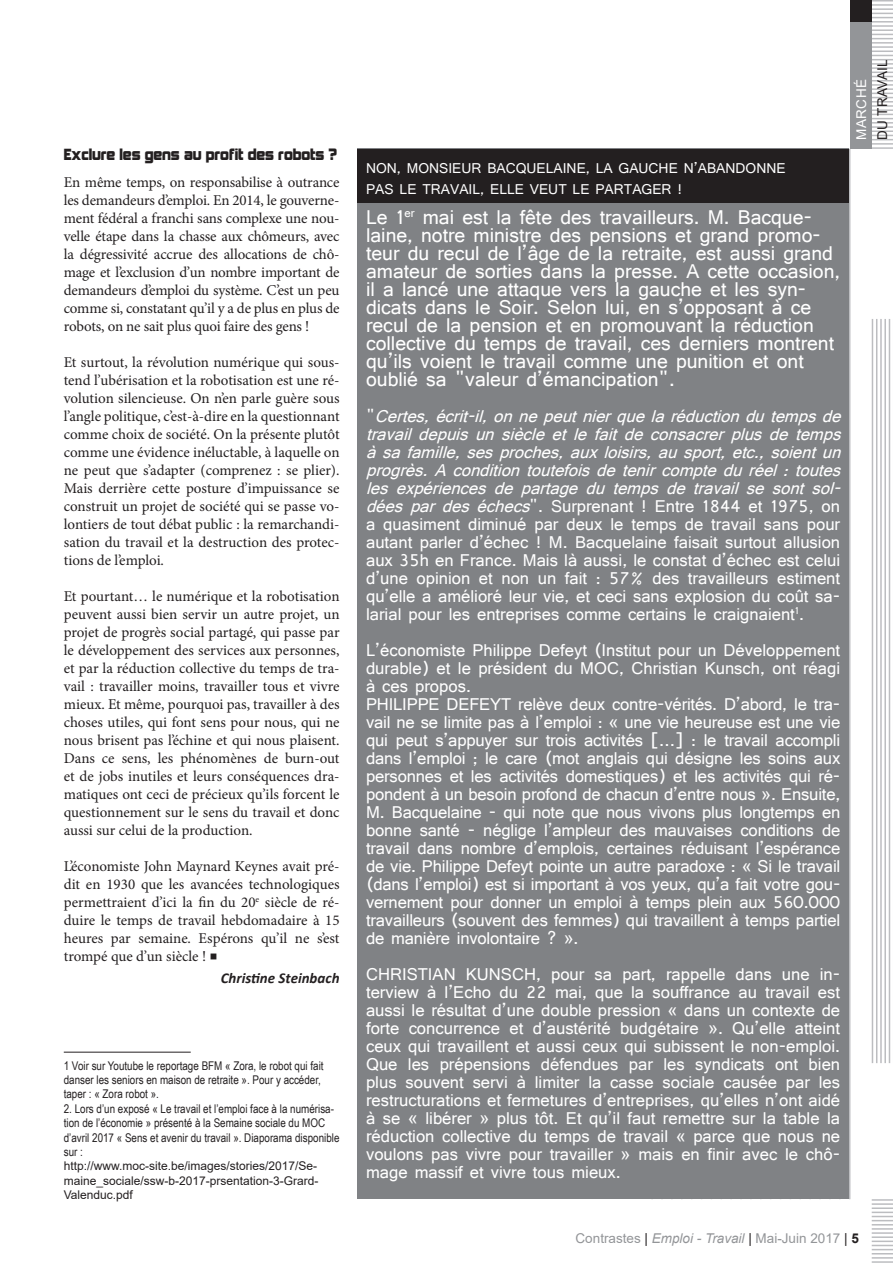
<style>
.page{position:relative;width:893px;height:1263px;background:#fff}
.page>*{position:absolute;margin:0;border:0;box-sizing:border-box;transform-origin:0 0}
.t1{font:21px/18px "Shruti";color:#fff}
.t2{font:18px/18px "Shruti";letter-spacing:-.01em;color:#fff}
.t3{font:15px/18px "Minion Pro";letter-spacing:-.005em;color:#231f20;text-align:justify}
.t4{font:15px/21px "Shruti";color:#fff}
.t5{font:15px "Kimberley";letter-spacing:-.01em;color:#231f20}
.t6{font:italic 700 15px "Calibri";color:#231f20}
.t7{font:13.5px "Arial";color:#939598}
.t8{font:13.5px "Arial";letter-spacing:.035em;color:#231f20}
.t9{font:13.5px "Arial";letter-spacing:.035em;color:#fff}
.t10{font:12px/14.4px "Arial Narrow";color:#231f20}
.t11{font:12px/14.4px "Arial";color:#231f20;text-align:justify}
.s1{font-style:italic}
.s2{color:#231f20}
.s3{font-weight:700;color:#231f20}
</style>
<div class="page">
<hr style="left:872px;top:1199px;width:21px;height:2px;background:#bcbdc0">
<hr style="left:872px;top:1203px;width:21px;height:2px;background:#bcbdc0">
<hr style="left:872px;top:1207px;width:21px;height:2px;background:#bcbdc0">
<hr style="left:872px;top:1211px;width:21px;height:2px;background:#bcbdc0">
<svg style="left:872px;top:1216px;width:21px;height:9px"></svg>
<hr style="left:872px;top:1228px;width:21px;height:2px;background:#bcbdc0">
<hr style="left:872px;top:1232px;width:21px;height:2px;background:#bcbdc0">
<hr style="left:872px;top:1236px;width:21px;height:2px;background:#bcbdc0">
<hr style="left:872px;top:1240px;width:21px;height:2px;background:#bcbdc0">
<svg style="left:872px;top:1245px;width:21px;height:13px"></svg>
<hr style="left:872px;top:1261px;width:21px;height:2px;background:#bcbdc0">
<hr style="left:872px;top:0;width:21px;height:2px;background:#bcbdc0">
<hr style="left:872px;top:4px;width:21px;height:2px;background:#bcbdc0">
<hr style="left:872px;top:8px;width:21px;height:2px;background:#bcbdc0">
<svg style="left:872px;top:13px;width:21px;height:5px"></svg>
<hr style="left:872px;top:21px;width:21px;height:2px;background:#bcbdc0">
<hr style="left:872px;top:25px;width:21px;height:2px;background:#bcbdc0">
<hr style="left:872px;top:29px;width:21px;height:2px;background:#bcbdc0">
<svg style="left:872px;top:34px;width:21px;height:5px"></svg>
<hr style="left:872px;top:42px;width:21px;height:2px;background:#bcbdc0">
<hr style="left:872px;top:46px;width:21px;height:2px;background:#bcbdc0">
<svg style="left:872px;top:51px;width:21px;height:9px"></svg>
<hr style="left:872px;top:63px;width:21px;height:2px;background:#bcbdc0">
<hr style="left:872px;top:67px;width:21px;height:2px;background:#bcbdc0">
<svg style="left:872px;top:72px;width:21px;height:9px"></svg>
<hr style="left:872px;top:84px;width:21px;height:2px;background:#bcbdc0">
<hr style="left:872px;top:88px;width:21px;height:2px;background:#bcbdc0">
<svg style="left:872px;top:93px;width:21px;height:5px"></svg>
<hr style="left:872px;top:101px;width:21px;height:2px;background:#bcbdc0">
<hr style="left:872px;top:105px;width:21px;height:2px;background:#bcbdc0">
<hr style="left:872px;top:109px;width:21px;height:2px;background:#bcbdc0">
<svg style="left:872px;top:114px;width:21px;height:5px"></svg>
<hr style="left:872px;top:122px;width:21px;height:2px;background:#bcbdc0">
<hr style="left:872px;top:126px;width:21px;height:2px;background:#bcbdc0">
<hr style="left:872px;top:130px;width:21px;height:2px;background:#bcbdc0">
<svg style="left:872px;top:135px;width:21px;height:5px"></svg>
<hr style="left:872px;top:143px;width:21px;height:2px;background:#bcbdc0">
<hr style="left:872px;top:147px;width:21px;height:2px;background:#bcbdc0">
<hr style="left:872px;top:319px;width:1px;height:744px;background:#bcbdc0">
<hr style="left:876px;top:319px;width:1px;height:744px;background:#bcbdc0">
<hr style="left:880px;top:319px;width:2px;height:744px;background:#bcbdc0">
<hr style="left:884px;top:319px;width:2px;height:744px;background:#bcbdc0">
<hr style="left:889px;top:319px;width:1px;height:744px;background:#bcbdc0">
<hr style="left:892px;top:319px;width:1px;height:744px;background:#bcbdc0">
<div style="left:850px;top:21px;width:22px;height:128px;background:#939598"></div>
<div style="left:850px;top:0;width:22px;height:21px;background:#231f20"></div>
<hr style="left:64px;top:1052px;width:127px;height:1px;background:#231f20">
<hr style="left:849px;top:149px;width:1px;height:1050px;background:#bcbdc0">
<div style="left:358px;top:148px;width:491px;height:1051px;background:#808285"></div>
<div style="left:358px;top:149px;width:491px;height:53px;background:#231f20"></div>
<p class="t5" style="left:64px;top:146px;width:275px">Exclure les gens au profit des robots ?</p>
<p class="t3" style="left:64px;top:173px;width:277px">En même temps, on responsabilise à outrance les demandeurs d’emploi. En 2014, le gouverne&shy;ment fédéral a franchi sans complexe une nou&shy;velle étape dans la chasse aux chômeurs, avec la dégressivité accrue des allocations de chô&shy;mage et l’exclusion d’un nombre important de demandeurs d’emploi du système. C’est un peu comme si, constatant qu’il y a de plus en plus de robots, on ne sait plus quoi faire des gens !</p>
<p class="t3" style="left:64px;top:353px;width:277px">Et surtout, la révolution numérique qui sous&shy;tend l’ubérisation et la robotisation est une ré&shy;volution silencieuse. On n’en parle guère sous l’angle politique, c’est-à-dire en la questionnant comme choix de société. On la présente plutôt comme une évidence inéluctable, à laquelle on ne peut que s’adapter (comprenez : se plier).<br>Mais derrière cette posture d’impuissance se construit un projet de société qui se passe vo&shy;lontiers de tout débat public : la remarchandi&shy;sation du travail et la destruction des protec&shy;tions de l’emploi.</p>
<p class="t3" style="left:64px;top:587px;width:277px">Et pourtant… le numérique et la robotisation peuvent aussi bien servir un autre projet, un projet de progrès social partagé, qui passe par le développement des services aux personnes, et par la réduction collective du temps de tra&shy;vail : travailler moins, travailler tous et vivre mieux. Et même, pourquoi pas, travailler à des choses utiles, qui font sens pour nous, qui ne nous brisent pas l’échine et qui nous plaisent.<br>Dans ce sens, les phénomènes de burn-out et de jobs inutiles et leurs conséquences dra&shy;matiques ont ceci de précieux qu’ils forcent le questionnement sur le sens du travail et donc aussi sur celui de la production.</p>
<p class="t3" style="left:64px;top:857px;width:277px">L’économiste John Maynard Keynes avait pré&shy;dit en 1930 que les avancées technologiques permettraient d’ici la fin du 20<sup>e</sup> siècle de ré&shy;duire le temps de travail hebdomadaire à 15 heures par semaine. Espérons qu’il ne s’est trompé que d’un siècle ! ○</p>
<p class="t6" style="left:221px;top:967px;width:120px">Christine Steinbach</p>
<p class="t10" style="left:64px;top:1058px;width:261px">1 Voir sur Youtube le reportage BFM « Zora, le robot qui fait danser les seniors en maison de retraite ». Pour y accéder, taper : « Zora robot ».</p>
<p class="t10" style="left:64px;top:1101px;width:277px">2. Lors d’un exposé « Le travail et l’emploi face à la numérisa&shy;tion de l’économie » présenté à la Semaine sociale du MOC d’avril 2017 « Sens et avenir du travail ». Diaporama disponible sur :</p>
<p class="t11" style="left:64px;top:1159px;width:256px">http://www.moc-site.be/images/stories/2017/Se&shy;maine_sociale/ssw-b-2017-prsentation-3-Grard-Valenduc.pdf</p>
<p class="t4" style="left:366px;top:157px;width:421px">NON, MONSIEUR BACQUELAINE, LA GAUCHE N’ABANDONNE<br>PAS LE TRAVAIL, ELLE VEUT LE PARTAGER !</p>
<p class="t1" style="left:366px;top:208px;width:476px">Le 1<sup>er</sup> mai est la fête des travailleurs. M. Bacque&shy;laine, notre ministre des pensions et grand promo&shy;teur du recul de l’âge de la retraite, est aussi grand amateur de sorties dans la presse. A cette occasion, il a lancé une attaque vers la gauche et les syn&shy;dicats dans le Soir. Selon lui, en s’opposant à ce recul de la pension et en promouvant la réduction collective du temps de travail, ces derniers montrent qu’ils voient le travail comme une punition et ont oublié sa "valeur d’émancipation".</p>
<p class="t2" style="left:366px;top:407px;width:484px">" <span class="s1">Certes,écrit-il,onnepeutnierquelaréductiondutempsde travaildepuisunsiècleetlefaitdeconsacrerplusdetemps àsafamille,sesproches,auxloisirs,ausport,etc.,soientun progrès.Aconditiontoutefoisdetenircompteduréel :toutes lesexpériencesdepartagedutempsdetravailsesontsol&shy;déespardeséchecs</span>". Surprenant ! Entre 1844 et 1975, on a quasiment diminué par deux le temps de travail sans pour autant parler d’échec ! M. Bacquelaine faisait surtout allusion aux 35h en France. Mais là aussi, le constat d’échec est celui d’une opinion et non un fait : 57% des travailleurs estiment qu’elle a amélioré leur vie, et ceci sans explosion du coût sa&shy;larial pour les entreprises comme certains le craignaient<sup>1</sup>.</p>
<p class="t2" style="left:366px;top:641px;width:476px">L’économiste Philippe Defeyt (Institut pour un Développement durable) et le président du MOC, Christian Kunsch, ont réagi à ces propos.<br>PHILIPPE DEFEYT relève deux contre-vérités. D’abord, le tra&shy;vail ne se limite pas à l’emploi : « une vie heureuse est une vie qui peut s’appuyer sur trois activités […] : le travail accompli dans l’emploi ; le care (mot anglais qui désigne les soins aux personnes et les activités domestiques) et les activités qui ré&shy;pondent à un besoin profond de chacun d’entre nous ». Ensuite, M. Bacquelaine - qui note que nous vivons plus longtemps en bonne santé - néglige l’ampleur des mauvaises conditions de travail dans nombre d’emplois, certaines réduisant l’espérance de vie. Philippe Defeyt pointe un autre paradoxe : « Si le travail (dans l’emploi) est si important à vos yeux, qu’a fait votre gou&shy;vernement pour donner un emploi à temps plein aux 560.000 travailleurs (souvent des femmes) qui travaillent à temps partiel de manière involontaire ? ».</p>
<p class="t2" style="left:366px;top:965px;width:476px;text-align:justify">CHRISTIAN KUNSCH, pour sa part, rappelle dans une in&shy;terview à l’Echo du 22 mai, que la souffrance au travail est aussi le résultat d’une double pression « dans un contexte de forte concurrence et d’austérité budgétaire ». Qu’elle atteint ceux qui travaillent et aussi ceux qui subissent le non-emploi.<br>Que les prépensions défendues par les syndicats ont bien plus souvent servi à limiter la casse sociale causée par les restructurations et fermetures d’entreprises, qu’elles n’ont aidé à se « libérer » plus tôt. Et qu’il faut remettre sur la table la réduction collective du temps de travail « parce que nous ne voulons pas vivre pour travailler » mais en finir avec le chô&shy;mage massif et vivre tous mieux.</p>
<p class="t9" style="left:852px;top:140px;width:62px;rotate:-90deg">MARCHÉ</p>
<p class="t8" style="left:873px;top:140px;width:83px;rotate:-90deg">DU TRAVAIL</p>
<p class="t7" style="left:576px;top:1229px;width:285px">Contrastes <span class="s2">|</span> <span class="s1">Emploi - Travail</span> <span class="s2">|</span> Mai-Juin 2017 <span class="s2">|</span> <span class="s3">5</span></p>
</div>
